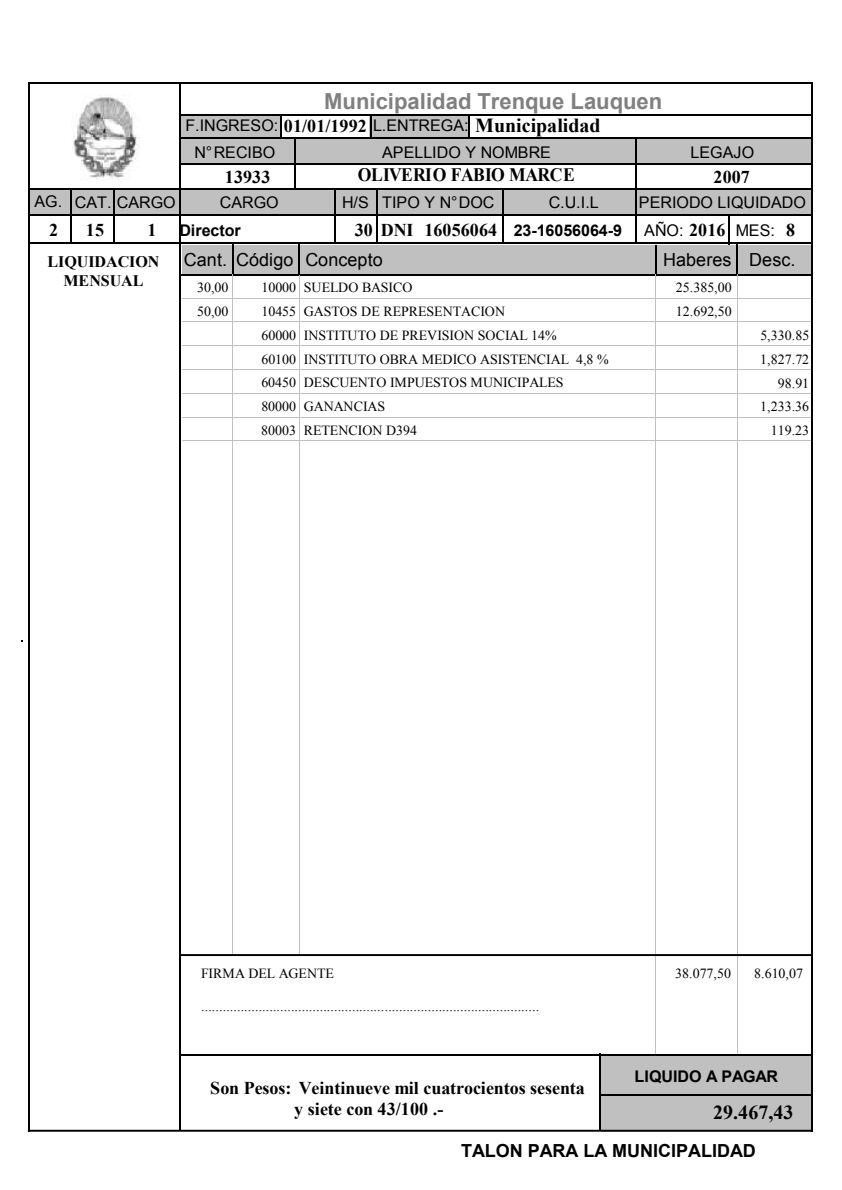
<style>
.page{position:relative;width:842px;height:1190px;background:#fff}
.page>*{position:absolute;margin:0;border:0;box-sizing:border-box;transform-origin:0 0}
.t1{font:700 22px "Arial";color:#808080}
.t2{font:700 20px "Times New Roman";color:#000}
.t3{font:700 19px "Times New Roman";letter-spacing:-.025em;color:#000;scale:.93 1}
.t4{font:700 18px/20.8px "Times New Roman";color:#000}
.t5{font:18px "Arial";letter-spacing:.005em;color:#000}
.t6{font:700 18px "Arial";color:#000}
.t7{font:16px/28px "Arial";color:#000}
.t8{font:700 16px "Arial";letter-spacing:-.005em;color:#000}
.t9{font:700 16px/19px "Times New Roman";letter-spacing:-.005em;color:#000;text-align:center}
.t10{font:14px "Times New Roman";color:#000}
.s1{font-family:"Times New Roman";font-weight:700;font-size:18px}
</style>
<div class="page">
<div style="left:370px;top:116px;width:98px;height:21px;background:#c0c0c0"></div>
<div style="left:181px;top:115px;width:100px;height:22px;background:#c0c0c0"></div>
<div style="left:601px;top:1054px;width:211px;height:78px;background:#c0c0c0"></div>
<div style="left:179px;top:140px;width:633px;height:23px;background:#c0c0c0"></div>
<div style="left:28px;top:188px;width:783px;height:26px;background:#c0c0c0"></div>
<hr style="left:28px;top:82px;width:785px;height:2px;background:#000">
<hr style="left:811px;top:82px;width:2px;height:1050px;background:#000">
<hr style="left:28px;top:1130px;width:785px;height:2px;background:#000">
<hr style="left:28px;top:82px;width:2px;height:1050px;background:#000">
<hr style="left:28px;top:188px;width:783px;height:2px;background:#000">
<hr style="left:179px;top:137px;width:633px;height:2px;background:#000">
<hr style="left:294px;top:137px;width:2px;height:51px;background:#000">
<hr style="left:28px;top:214px;width:783px;height:2px;background:#000">
<hr style="left:28px;top:243px;width:785px;height:1px;background:#000">
<hr style="left:376px;top:188px;width:2px;height:55px;background:#000">
<hr style="left:70px;top:188px;width:2px;height:55px;background:#000">
<hr style="left:113px;top:189px;width:2px;height:54px;background:#000">
<hr style="left:179px;top:954px;width:633px;height:2px;background:#000">
<hr style="left:179px;top:1054px;width:633px;height:2px;background:#000">
<hr style="left:601px;top:1094px;width:211px;height:2px;background:#000">
<hr style="left:334px;top:188px;width:2px;height:55px;background:#000">
<hr style="left:179px;top:82px;width:2px;height:1048px;background:#000">
<hr style="left:728px;top:216px;width:2px;height:28px;background:#000">
<hr style="left:502px;top:188px;width:2px;height:55px;background:#000">
<hr style="left:655px;top:957px;width:1px;height:97px;background:#c0c0c0">
<hr style="left:737px;top:957px;width:1px;height:97px;background:#c0c0c0">
<hr style="left:599px;top:1054px;width:2px;height:76px;background:#000">
<hr style="left:635px;top:139px;width:2px;height:104px;background:#000">
<hr style="left:180px;top:114px;width:632px;height:2px;background:#000">
<hr style="left:180px;top:163px;width:632px;height:2px;background:#000">
<hr style="left:370px;top:116px;width:2px;height:21px;background:#000">
<hr style="left:280px;top:115px;width:2px;height:22px;background:#000">
<hr style="left:468px;top:116px;width:2px;height:21px;background:#000">
<div style="left:182px;top:245px;width:629px;height:29px;background:#c0c0c0"></div>
<hr style="left:655px;top:245px;width:2px;height:30px;background:#000">
<hr style="left:736px;top:244px;width:2px;height:30px;background:#000">
<hr style="left:179px;top:274px;width:633px;height:2px;background:#000">
<hr style="left:232px;top:274px;width:1px;height:680px;background:#c0c0c0">
<hr style="left:299px;top:274px;width:1px;height:680px;background:#c0c0c0">
<hr style="left:298px;top:244px;width:2px;height:31px;background:#000">
<hr style="left:232px;top:244px;width:2px;height:30px;background:#000">
<hr style="left:655px;top:274px;width:1px;height:680px;background:#c0c0c0">
<hr style="left:737px;top:274px;width:1px;height:680px;background:#c0c0c0">
<hr style="left:182px;top:441px;width:629px;height:1px;background:#c0c0c0">
<hr style="left:182px;top:417px;width:629px;height:1px;background:#c0c0c0">
<hr style="left:182px;top:393px;width:629px;height:1px;background:#c0c0c0">
<hr style="left:182px;top:369px;width:629px;height:1px;background:#c0c0c0">
<hr style="left:182px;top:345px;width:629px;height:1px;background:#c0c0c0">
<hr style="left:182px;top:321px;width:629px;height:1px;background:#c0c0c0">
<hr style="left:182px;top:298px;width:629px;height:1px;background:#c0c0c0">
<img style="left:72px;top:95px;width:68px;height:85px">
<h1 class="t1" style="left:324px;top:86px;width:340px">Municipalidad Trenque Lauquen</h1>
<p class="t7" style="left:185px;top:112px;width:285px">F.INGRESO: <span class="s1">01/01/1992</span> L.ENTREGA:</p>
<h2 class="t2" style="left:475px;top:112px;width:127px">Municipalidad</h2>
<p class="t7" style="left:194px;top:138px;width:82px">N°RECIBO</p>
<p class="t7" style="left:382px;top:138px;width:170px">APELLIDO Y NOMBRE</p>
<p class="t7" style="left:691px;top:138px;width:65px">LEGAJO</p>
<h3 class="t3" style="left:358px;top:161px;width:235px">OLIVERIO FABIO MARCE</h3>
<p class="t4" style="left:225px;top:166px;width:47px">13933</p>
<p class="t4" style="left:714px;top:166px;width:38px">2007</p>
<p class="t7" style="left:34px;top:188px;width:143px">AG. CAT. CARGO</p>
<p class="t7" style="left:342px;top:188px;width:28px">H/S</p>
<p class="t7" style="left:549px;top:188px;width:52px">C.U.I.L</p>
<p class="t4" style="left:49px;top:219px;width:11px">2</p>
<p class="t4" style="left:86px;top:219px;width:20px">15</p>
<p class="t4" style="left:147px;top:219px;width:11px">1</p>
<p class="t4" style="left:355px;top:219px;width:144px">30 DNI 16056064</p>
<p class="t7" style="left:382px;top:188px;width:114px">TIPO Y N°DOC</p>
<p class="t7" style="left:220px;top:188px;width:60px">CARGO</p>
<p class="t8" style="left:179px;top:220px;width:63px">Director</p>
<p class="t8" style="left:514px;top:220px;width:110px">23-16056064-9</p>
<p class="t7" style="left:644px;top:188px;width:163px;text-indent:-5px">PERIODO LIQUIDADO<br>AÑO:</p>
<p class="t4" style="left:689px;top:219px;width:38px">2016</p>
<p class="t7" style="left:736px;top:216px;width:61px">MES: <span class="s1">8</span></p>
<p class="t9" style="left:47px;top:252px;width:114px">LIQUIDACION<br>MENSUAL</p>
<p class="t5" style="left:184px;top:247px;width:200px">Cant. Código Concepto</p>
<p class="t5" style="left:663px;top:248px;width:134px">Haberes Desc.</p>
<p class="t10" style="left:197px;top:278px;width:33px">30,00</p>
<p class="t10" style="left:261px;top:278px;width:153px">10000 SUELDO BASICO</p>
<p class="t10" style="left:676px;top:278px;width:57px">25.385,00</p>
<p class="t10" style="left:197px;top:302px;width:33px">50,00</p>
<p class="t10" style="left:261px;top:302px;width:245px">10455 GASTOS DE REPRESENTACION</p>
<p class="t10" style="left:676px;top:302px;width:57px">12.692,50</p>
<p class="t10" style="left:261px;top:326px;width:297px">60000 INSTITUTO DE PREVISION SOCIAL 14%</p>
<p class="t10" style="left:760px;top:326px;width:50px">5,330.85</p>
<p class="t10" style="left:261px;top:350px;width:349px">60100 INSTITUTO OBRA MEDICO ASISTENCIAL 4,8 %</p>
<p class="t10" style="left:760px;top:350px;width:50px">1,827.72</p>
<p class="t10" style="left:261px;top:373px;width:304px">60450 DESCUENTO IMPUESTOS MUNICIPALES</p>
<p class="t10" style="left:778px;top:374px;width:33px">98.91</p>
<p class="t10" style="left:261px;top:397px;width:125px">80000 GANANCIAS</p>
<p class="t10" style="left:760px;top:397px;width:50px">1,233.36</p>
<p class="t10" style="left:261px;top:421px;width:157px">80003 RETENCION D394</p>
<p class="t10" style="left:771px;top:421px;width:40px">119.23</p>
<p class="t10" style="left:201px;top:964px;width:134px">FIRMA DEL AGENTE</p>
<p class="t10" style="left:201px;top:997px;width:339px">..............................................................................................</p>
<p class="t4" style="left:294px;top:1077px;width:292px;text-indent:-84px">Son Pesos: Veintinueve mil cuatrocientos sesenta y siete con 43/100 .-</p>
<p class="t10" style="left:675px;top:964px;width:57px">38.077,50</p>
<p class="t10" style="left:754px;top:964px;width:50px">8.610,07</p>
<p class="t8" style="left:635px;top:1066px;width:145px">LIQUIDO A PAGAR</p>
<h2 class="t2" style="left:713px;top:1099px;width:82px">29.467,43</h2>
<p class="t6" style="left:461px;top:1139px;width:296px">TALON PARA LA MUNICIPALIDAD</p>
</div>
